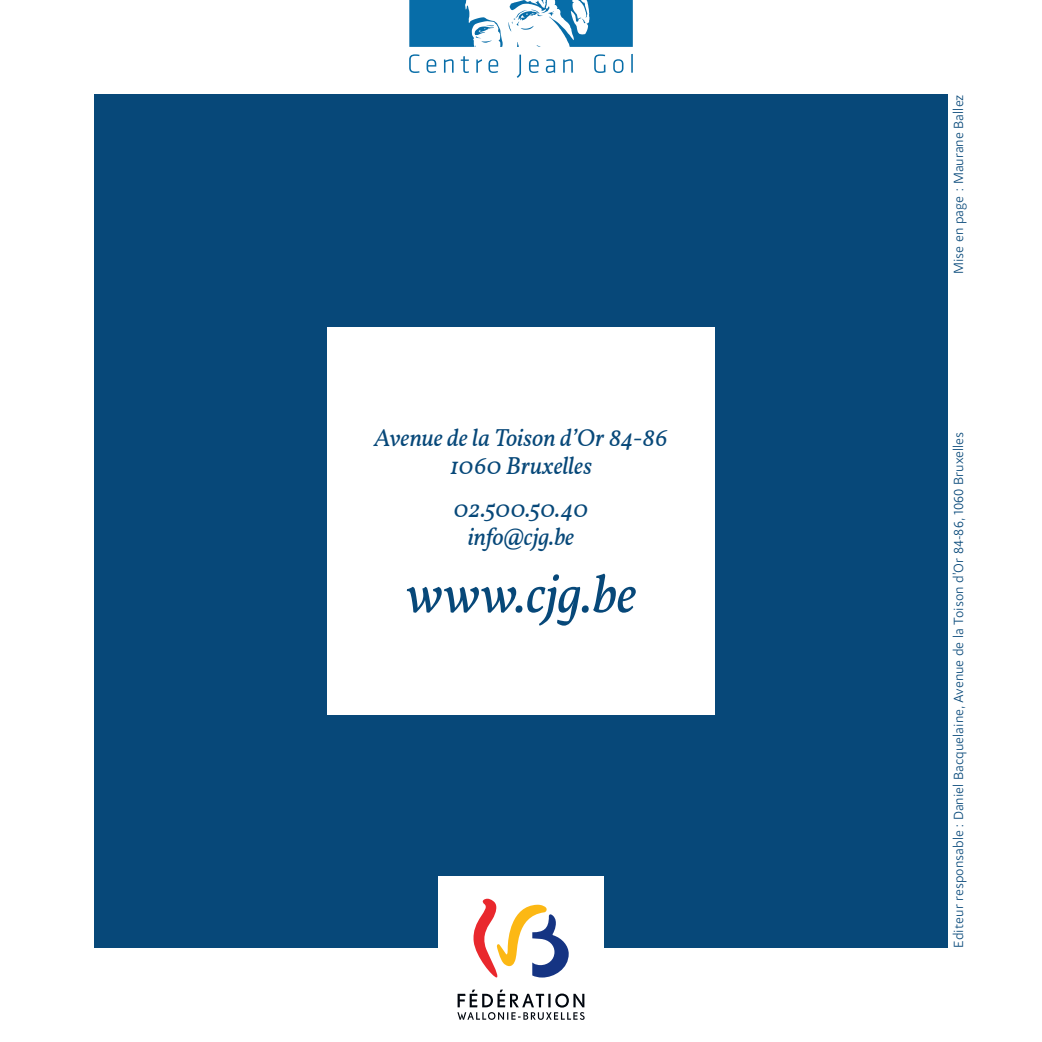
<style>
.page{position:relative;width:1042px;height:1042px;background:#fff}
.page>*{position:absolute;margin:0;border:0;box-sizing:border-box;transform-origin:0 0}
.t1{font:italic 54.25px "Vollkorn";letter-spacing:-.005em;color:#074879}
.t2{font:italic 24.5px/28px "Vollkorn";letter-spacing:-.01em;color:#074879;text-align:center}
.TEXTE_CONTINU{font:300 14px "Samo Sans Pro";color:#074879}
</style>
<div class="page">
<div style="left:94px;top:94px;width:853px;height:853px;background:#074879"></div>
<div style="left:438px;top:876px;width:166px;height:166px;background:#fff"></div>
<svg style="left:473px;top:898px;width:96px;height:79px"></svg>
<svg style="left:457px;top:989px;width:127px;height:31px"></svg>
<div style="left:327px;top:327px;width:387px;height:387px;background:#fff"></div>
<svg style="left:409px;top:0;width:224px;height:47px"></svg>
<svg style="left:409px;top:54px;width:10px;height:19px"></svg>
<svg style="left:426px;top:59px;width:10px;height:14px"></svg>
<svg style="left:444px;top:59px;width:9px;height:14px"></svg>
<svg style="left:461px;top:56px;width:8px;height:17px"></svg>
<svg style="left:476px;top:59px;width:6px;height:14px"></svg>
<svg style="left:488px;top:59px;width:10px;height:14px"></svg>
<svg style="left:517px;top:55px;width:4px;height:23px"></svg>
<svg style="left:529px;top:59px;width:10px;height:14px"></svg>
<svg style="left:546px;top:59px;width:9px;height:14px"></svg>
<svg style="left:563px;top:59px;width:10px;height:14px"></svg>
<svg style="left:594px;top:54px;width:11px;height:19px"></svg>
<svg style="left:613px;top:59px;width:10px;height:14px"></svg>
<svg style="left:631px;top:54px;width:2px;height:19px"></svg>
<p class="t2" style="left:374px;top:425px;width:295px">Avenue de la Toison d’Or 84-86<br>1060 Bruxelles</p>
<p class="t2" style="left:454px;top:496px;width:136px">02.500.50.40 info@cjg.be</p>
<p class="t1" style="left:405px;top:554px;width:232px">www.cjg.be</p>
<p class="TEXTE_CONTINU" style="left:950px;top:274px;width:181px;rotate:-90deg">Mise en page : Maurane Ballez</p>
<p class="TEXTE_CONTINU" style="left:950px;top:947px;width:517px;rotate:-90deg">Editeur responsable : Daniel Bacquelaine, Avenue de la Toison d’Or 84-86, 1060 Bruxelles</p>
</div>
